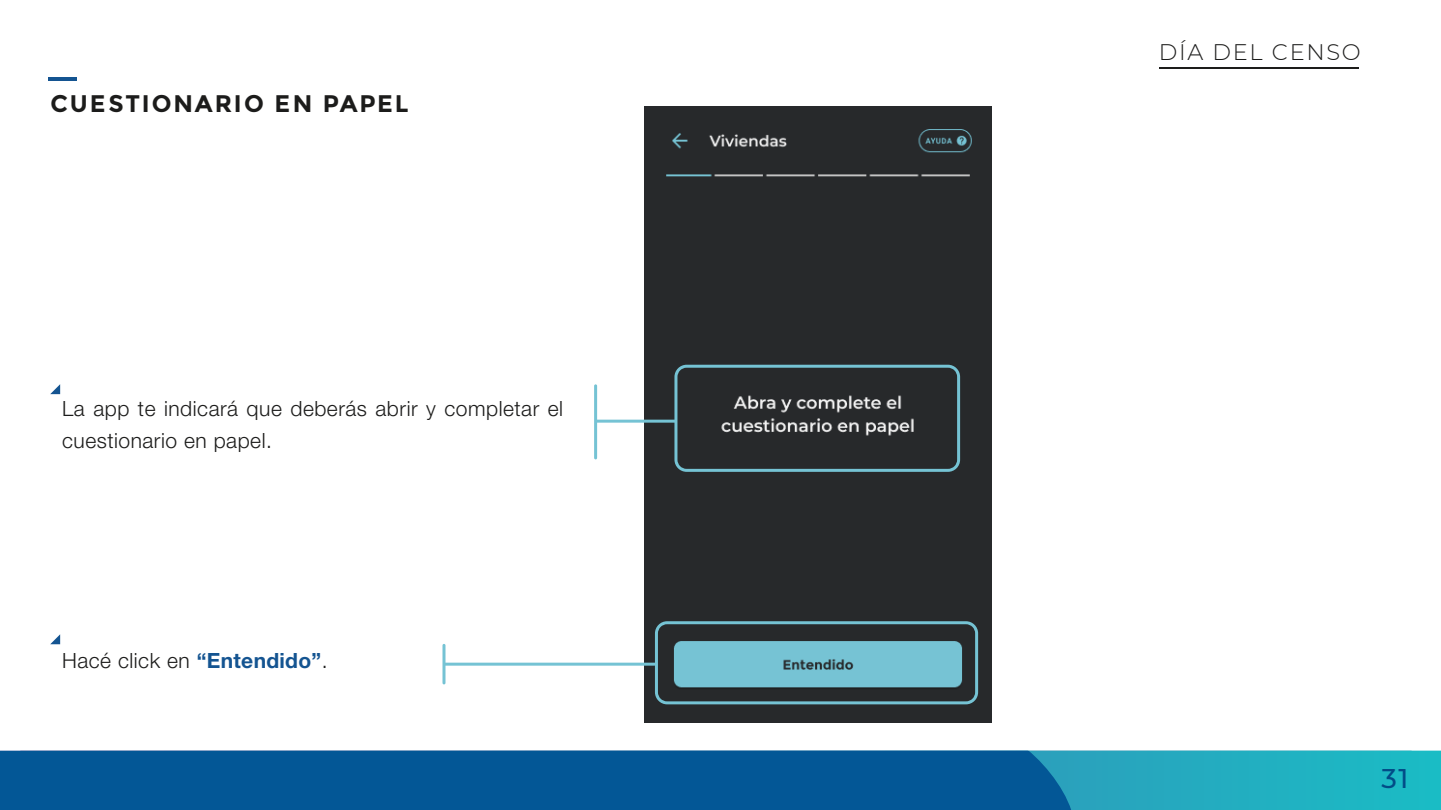
<style>
.page{position:relative;width:1441px;height:810px;background:#fff}
.page>*{position:absolute;margin:0;border:0;box-sizing:border-box;transform-origin:0 0}
.t1{font:500 27px "Montserrat";color:#024c87}
.t2{font:700 24px "Montserrat";letter-spacing:.075em;color:#1c1c1b}
.t3{font:300 22.5px "Montserrat";letter-spacing:.075em;color:#1c1c1b}
.t4{font:300 21px/31.5px "Helvetica Neue LT Std";letter-spacing:.025em;color:#1c1c1b}
.t5{font:700 21px "Helvetica Neue LT Std";letter-spacing:.025em;color:#1c1c1b}
.s1{font-weight:700;color:#145491}
.s2{font-family:"Verdana";font-weight:400;font-size:45px;color:#024e94}
</style>
<div class="page">
<div style="left:0;top:751px;width:1440px;height:59px;background:#22afc1"></div>
<div style="left:0;top:751px;width:1071px;height:59px;background:#035796"></div>
<hr style="left:49px;top:77px;width:28px;height:4px;background:#145491">
<svg style="left:50px;top:384px;width:10px;height:10px"></svg>
<svg style="left:50px;top:634px;width:10px;height:10px"></svg>
<div style="left:644px;top:106px;width:347px;height:617px;background:#27292b"></div>
<svg style="left:674px;top:365px;width:285px;height:107px;background:#363d40"></svg>
<hr style="left:595px;top:420px;width:82px;height:3px;background:#75c3d4;border-radius:2px">
<hr style="left:594px;top:384px;width:3px;height:75px;background:#75c3d4;border-radius:2px">
<hr style="left:1159px;top:67px;width:199px;height:1px;background:#1d1d1b">
<svg style="left:655px;top:621px;width:322px;height:83px;background:#537f8a"></svg>
<hr style="left:443px;top:663px;width:213px;height:3px;background:#75c3d4;border-radius:2px">
<hr style="left:442px;top:644px;width:3px;height:40px;background:#75c3d4;border-radius:2px">
<p class="t2" style="left:51px;top:89px;width:359px">CUESTIONARIO EN PAPEL</p>
<p class="t4" style="left:62px;top:392px;width:502px">La app te indicará que deberás abrir y completar el cuestionario en papel.</p>
<p class="t5" style="left:62px;top:424px;width:216px">Si no hay otro Hogar</p>
<p class="t4" style="left:62px;top:644px;width:267px">Hacé click en <span class="s1">“Entendido”</span>.</p>
<p class="t3" style="left:1158px;top:37px;width:203px">DÍA DEL CENSO</p>
<p class="t1" style="left:1381px;top:760px;width:31px">3<span class="s2">2</span>1</p>
</div>
